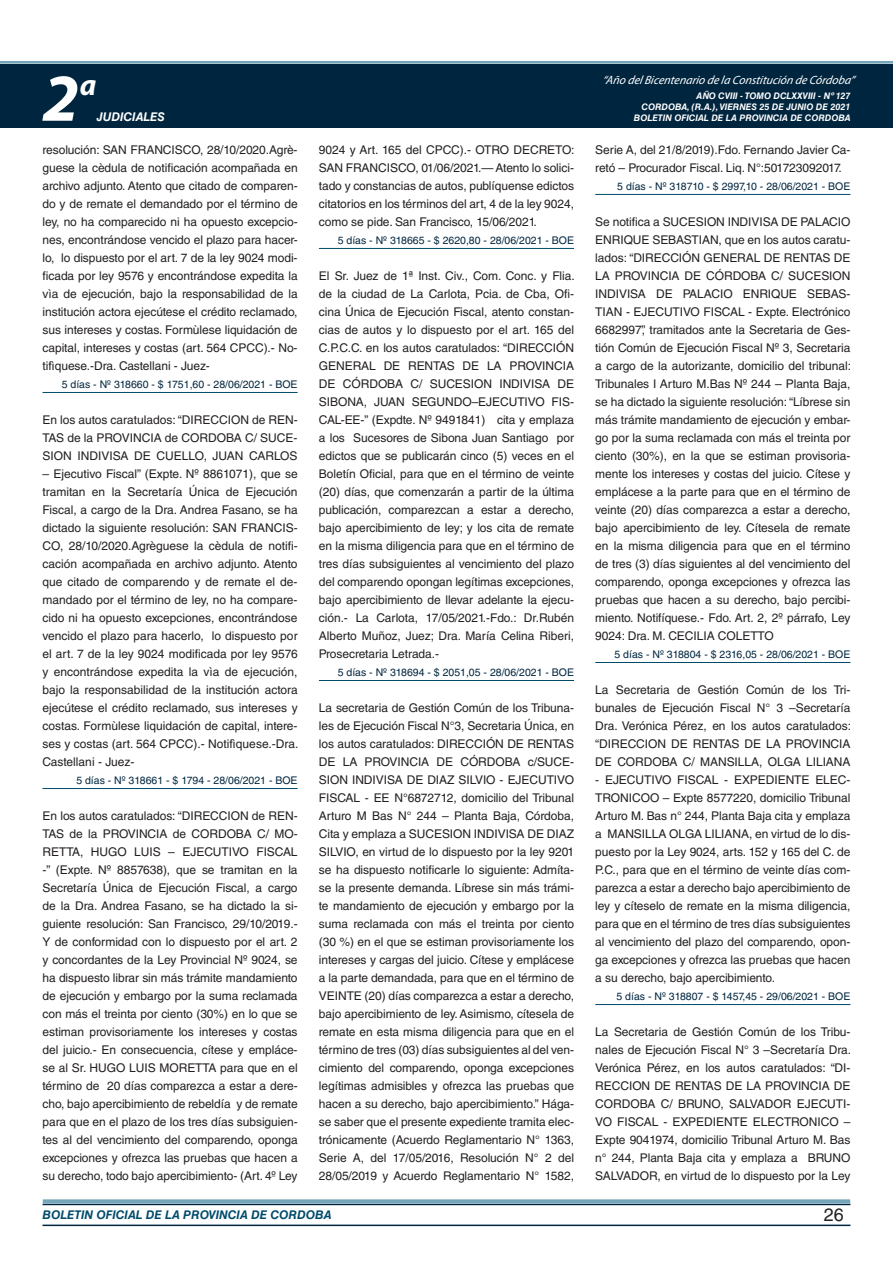
<style>
.page{position:relative;width:893px;height:1263px;background:#fff}
.page>*{position:absolute;margin:0;border:0;box-sizing:border-box;transform-origin:0 0}
.t1{font:italic 700 67.5px "Myriad Pro";color:#fff}
.t2{font:italic 700 30px "Myriad Pro";color:#fff}
.t3{font:18px "Helvetica LT Std";color:#231f20}
.t4{font:12px/18px "Helvetica LT Std";letter-spacing:-.005em;color:#231f20;text-align:justify}
.t5{font:italic 12px "Myriad Pro";color:#fff}
.t6{font:italic 700 12px "Helvetica LT Std";color:#004b6c}
.t7{font:italic 700 12px "Helvetica LT Std";color:#fff}
.t8{font:10.5px "Helvetica LT Std";color:#00263f}
.t9{font:italic 700 9px/10.8px "Helvetica LT Std";color:#fff;text-align:right}
</style>
<div class="page">
<div style="left:0;top:61px;width:893px;height:6px;background:#fff;opacity:.75"></div>
<div style="left:0;top:64px;width:893px;height:64px;background:#00263f"></div>
<hr style="left:43px;top:1224px;width:807px;height:2px;background:#00263f">
<div style="left:42px;top:1198px;width:809px;height:8px;background:#fff;opacity:.75"></div>
<hr style="left:43px;top:392px;width:255px;height:1px;background:#004b6c">
<hr style="left:43px;top:788px;width:255px;height:1px;background:#004b6c">
<hr style="left:319px;top:248px;width:255px;height:1px;background:#004b6c">
<hr style="left:319px;top:680px;width:255px;height:1px;background:#004b6c">
<hr style="left:595px;top:194px;width:255px;height:1px;background:#004b6c">
<hr style="left:595px;top:662px;width:255px;height:1px;background:#004b6c">
<hr style="left:595px;top:1004px;width:255px;height:1px;background:#004b6c">
<p class="t5" style="left:603px;top:72px;width:254px">“Año delBicentenario de la Constitución de Córdoba”</p>
<h1 class="t1" style="left:43px;top:54px;width:38px">2</h1>
<h2 class="t2" style="left:80px;top:66px;width:18px">a</h2>
<p class="t9" style="left:642px;top:91px;width:210px">AÑO CVIII - TOMO DCLXXVIII - Nº 127<br>CORDOBA, (R.A.), VIERNES 25 DE JUNIO DE 2021</p>
<p class="t7" style="left:97px;top:110px;width:70px">JUDICIALES</p>
<p class="t9" style="left:634px;top:112px;width:218px">BOLETIN OFICIAL DE LA PROVINCIA DE CORDOBA</p>
<p class="t4" style="left:43px;top:141px;width:257px">resolución: SAN FRANCISCO, 28/10/2020.Agrè&shy;guese la cèdula de notificación acompañada en archivo adjunto. Atento que citado de comparen&shy;do y de remate el demandado por el término de ley, no ha comparecido ni ha opuesto excepcio&shy;nes, encontrándose vencido el plazo para hacer&shy;lo, lo dispuesto por el art. 7 de la ley 9024 modi&shy;ficada por ley 9576 y encontrándose expedita la vìa de ejecución, bajo la responsabilidad de la institución actora ejecútese el crédito reclamado, sus intereses y costas. Formùlese liquidación de capital, intereses y costas (art. 564 CPCC).- No&shy;tifìquese.-Dra. Castellani - Juez-</p>
<p class="t8" style="left:62px;top:378px;width:237px">5 días - Nº 318660 - $ 1751,60 - 28/06/2021 - BOE</p>
<p class="t4" style="left:43px;top:411px;width:257px">En los autos caratulados: “DIRECCION de REN-TAS de la PROVINCIA de CORDOBA C/ SUCE-SION INDIVISA DE CUELLO, JUAN CARLOS</p>
<p class="t4" style="left:43px;top:465px;width:257px">– Ejecutivo Fiscal” (Expte. Nº 8861071), que se tramitan en la Secretaría Única de Ejecución Fiscal, a cargo de la Dra. Andrea Fasano, se ha dictado la siguiente resolución: SAN FRANCIS-CO, 28/10/2020.Agrèguese la cèdula de notifi&shy;cación acompañada en archivo adjunto. Atento que citado de comparendo y de remate el de&shy;mandado por el término de ley, no ha compare&shy;cido ni ha opuesto excepciones, encontrándose vencido el plazo para hacerlo, lo dispuesto por el art. 7 de la ley 9024 modificada por ley 9576 y encontrándose expedita la vìa de ejecución, bajo la responsabilidad de la institución actora ejecútese el crédito reclamado, sus intereses y costas. Formùlese liquidación de capital, intere&shy;ses y costas (art. 564 CPCC).- Notifìquese.-Dra.<br>Castellani - Juez-</p>
<p class="t8" style="left:76px;top:774px;width:223px">5 días - Nº 318661 - $ 1794 - 28/06/2021 - BOE</p>
<p class="t4" style="left:43px;top:807px;width:257px">En los autos caratulados: “DIRECCION de REN-TAS de la PROVINCIA de CORDOBA C/ MO-RETTA, HUGO LUIS – EJECUTIVO FISCAL -” (Expte. Nº 8857638), que se tramitan en la Secretaría Única de Ejecución Fiscal, a cargo de la Dra. Andrea Fasano, se ha dictado la si&shy;guiente resolución: San Francisco, 29/10/2019.- Y de conformidad con lo dispuesto por el art. 2 y concordantes de la Ley Provincial Nº 9024, se ha dispuesto librar sin más trámite mandamiento de ejecución y embargo por la suma reclamada con más el treinta por ciento (30%) en lo que se estiman provisoriamente los intereses y costas del juicio.- En consecuencia, cítese y empláce&shy;se al Sr. HUGO LUIS MORETTA para que en el término de 20 días comparezca a estar a dere&shy;cho, bajo apercibimiento de rebeldía y de remate para que en el plazo de los tres días subsiguien&shy;tes al del vencimiento del comparendo, oponga excepciones y ofrezca las pruebas que hacen a su derecho, todo bajo apercibimiento- (Art. 4º Ley</p>
<p class="t4" style="left:319px;top:141px;width:257px">9024 y Art. 165 del CPCC).- OTRO DECRETO:<br>SAN FRANCISCO, 01/06/2021.— Atento lo solici&shy;tado y constancias de autos, publíquense edictos citatorios en los términos del art, 4 de la ley 9024, como se pide. San Francisco, 15/06/2021.</p>
<p class="t8" style="left:338px;top:234px;width:238px">5 días - Nº 318665 - $ 2620,80 - 28/06/2021 - BOE</p>
<p class="t4" style="left:319px;top:267px;width:257px">El Sr. Juez de 1ª Inst. Civ., Com. Conc. y Flia. de la ciudad de La Carlota, Pcia. de Cba, Ofi&shy;cina Única de Ejecución Fiscal, atento constan&shy;cias de autos y lo dispuesto por el art. 165 del C.P.C.C. en los autos caratulados: “DIRECCIÓN GENERAL DE RENTAS DE LA PROVINCIA DE CÓRDOBA C/ SUCESION INDIVISA DE SIBONA, JUAN SEGUNDO–EJECUTIVO FIS-CAL-EE-” (Expdte. Nº 9491841) cita y emplaza a los Sucesores de Sibona Juan Santiago por edictos que se publicarán cinco (5) veces en el Boletín Oficial, para que en el término de veinte (20) días, que comenzarán a partir de la última publicación, comparezcan a estar a derecho, bajo apercibimiento de ley; y los cita de remate en la misma diligencia para que en el término de tres días subsiguientes al vencimiento del plazo del comparendo opongan legítimas excepciones, bajo apercibimiento de llevar adelante la ejecu&shy;ción.- La Carlota, 17/05/2021.-Fdo.: Dr.Rubén Alberto Muñoz, Juez; Dra. María Celina Riberi, Prosecretaria Letrada.-</p>
<p class="t8" style="left:338px;top:666px;width:238px">5 días - Nº 318694 - $ 2051,05 - 28/06/2021 - BOE</p>
<p class="t4" style="left:319px;top:699px;width:257px">La secretaria de Gestión Común de los Tribuna&shy;les de Ejecución Fiscal N°3, Secretaria Única, en los autos caratulados: DIRECCIÓN DE RENTAS DE LA PROVINCIA DE CÓRDOBA c/SUCE-SION INDIVISA DE DIAZ SILVIO - EJECUTIVO FISCAL - EE N°6872712, domicilio del Tribunal Arturo M Bas N° 244 – Planta Baja, Córdoba, Cita y emplaza a SUCESION INDIVISA DE DIAZ SILVIO, en virtud de lo dispuesto por la ley 9201 se ha dispuesto notificarle lo siguiente: Admíta&shy;se la presente demanda. Líbrese sin más trámi&shy;te mandamiento de ejecución y embargo por la suma reclamada con más el treinta por ciento (30 %) en el que se estiman provisoriamente los intereses y cargas del juicio. Cítese y emplácese a la parte demandada, para que en el término de VEINTE (20) días comparezca a estar a derecho, bajo apercibimiento de ley. Asimismo, cítesela de remate en esta misma diligencia para que en el término de tres (03) días subsiguientes al del ven&shy;cimiento del comparendo, oponga excepciones legítimas admisibles y ofrezca las pruebas que hacen a su derecho, bajo apercibimiento.” Hága&shy;se saber que el presente expediente tramita elec&shy;trónicamente (Acuerdo Reglamentario N° 1363, Serie A, del 17/05/2016, Resolución N° 2 del 28/05/2019 y Acuerdo Reglamentario N° 1582,</p>
<p class="t4" style="left:595px;top:141px;width:257px">Serie A, del 21/8/2019).Fdo. Fernando Javier Ca&shy;retó – Procurador Fiscal. Liq. N°:501723092017.</p>
<p class="t8" style="left:617px;top:180px;width:235px">5 días - Nº 318710 - $ 2997,10 - 28/06/2021 - BOE</p>
<p class="t4" style="left:595px;top:213px;width:257px">Se notifica a SUCESION INDIVISA DE PALACIO ENRIQUE SEBASTIAN, que en los autos caratu&shy;lados: “DIRECCIÓN GENERAL DE RENTAS DE LA PROVINCIA DE CÓRDOBA C/ SUCESION INDIVISA DE PALACIO ENRIQUE SEBAS-TIAN - EJECUTIVO FISCAL - Expte. Electrónico 6682997”, tramitados ante la Secretaria de Ges&shy;tión Común de Ejecución Fiscal Nº 3, Secretaria a cargo de la autorizante, domicilio del tribunal:<br>Tribunales I Arturo M.Bas Nº 244 – Planta Baja, se ha dictado la siguiente resolución: “Líbrese sin más trámite mandamiento de ejecución y embar&shy;go por la suma reclamada con más el treinta por ciento (30%), en la que se estiman provisoria&shy;mente los intereses y costas del juicio. Cítese y emplácese a la parte para que en el término de veinte (20) días comparezca a estar a derecho, bajo apercibimiento de ley. Cítesela de remate en la misma diligencia para que en el término de tres (3) días siguientes al del vencimiento del comparendo, oponga excepciones y ofrezca las pruebas que hacen a su derecho, bajo percibi&shy;miento. Notifíquese.- Fdo. Art. 2, 2º párrafo, Ley 9024: Dra. M. CECILIA COLETTO</p>
<p class="t8" style="left:615px;top:648px;width:237px">5 días - Nº 318804 - $ 2316,05 - 28/06/2021 - BOE</p>
<p class="t4" style="left:595px;top:681px;width:257px">La Secretaria de Gestión Común de los Tri&shy;bunales de Ejecución Fiscal N° 3 –Secretaría Dra. Verónica Pérez, en los autos caratulados: “DIRECCION DE RENTAS DE LA PROVINCIA DE CORDOBA C/ MANSILLA, OLGA LILIANA</p>
<p class="t4" style="left:595px;top:771px;width:257px">- EJECUTIVO FISCAL - EXPEDIENTE ELEC-TRONICOO – Expte 8577220, domicilio Tribunal Arturo M. Bas n° 244, Planta Baja cita y emplaza a MANSILLA OLGA LILIANA, en virtud de lo dis&shy;puesto por la Ley 9024, arts. 152 y 165 del C. de P.C., para que en el término de veinte días com&shy;parezca a estar a derecho bajo apercibimiento de ley y cíteselo de remate en la misma diligencia, para que en el término de tres días subsiguientes al vencimiento del plazo del comparendo, opon&shy;ga excepciones y ofrezca las pruebas que hacen a su derecho, bajo apercibimiento.</p>
<p class="t8" style="left:617px;top:990px;width:235px">5 días - Nº 318807 - $ 1457,45 - 29/06/2021 - BOE</p>
<p class="t4" style="left:595px;top:1023px;width:257px">La Secretaria de Gestión Común de los Tribu&shy;nales de Ejecución Fiscal N° 3 –Secretaría Dra.<br>Verónica Pérez, en los autos caratulados: “DI-RECCION DE RENTAS DE LA PROVINCIA DE CORDOBA C/ BRUNO, SALVADOR EJECUTI-VO FISCAL - EXPEDIENTE ELECTRONICO – Expte 9041974, domicilio Tribunal Arturo M. Bas n° 244, Planta Baja cita y emplaza a BRUNO SALVADOR, en virtud de lo dispuesto por la Ley</p>
<p class="t6" style="left:43px;top:1208px;width:290px">BOLETIN OFICIAL DE LA PROVINCIA DE CORDOBA</p>
<h3 class="t3" style="left:824px;top:1204px;width:22px">26</h3>
</div>
